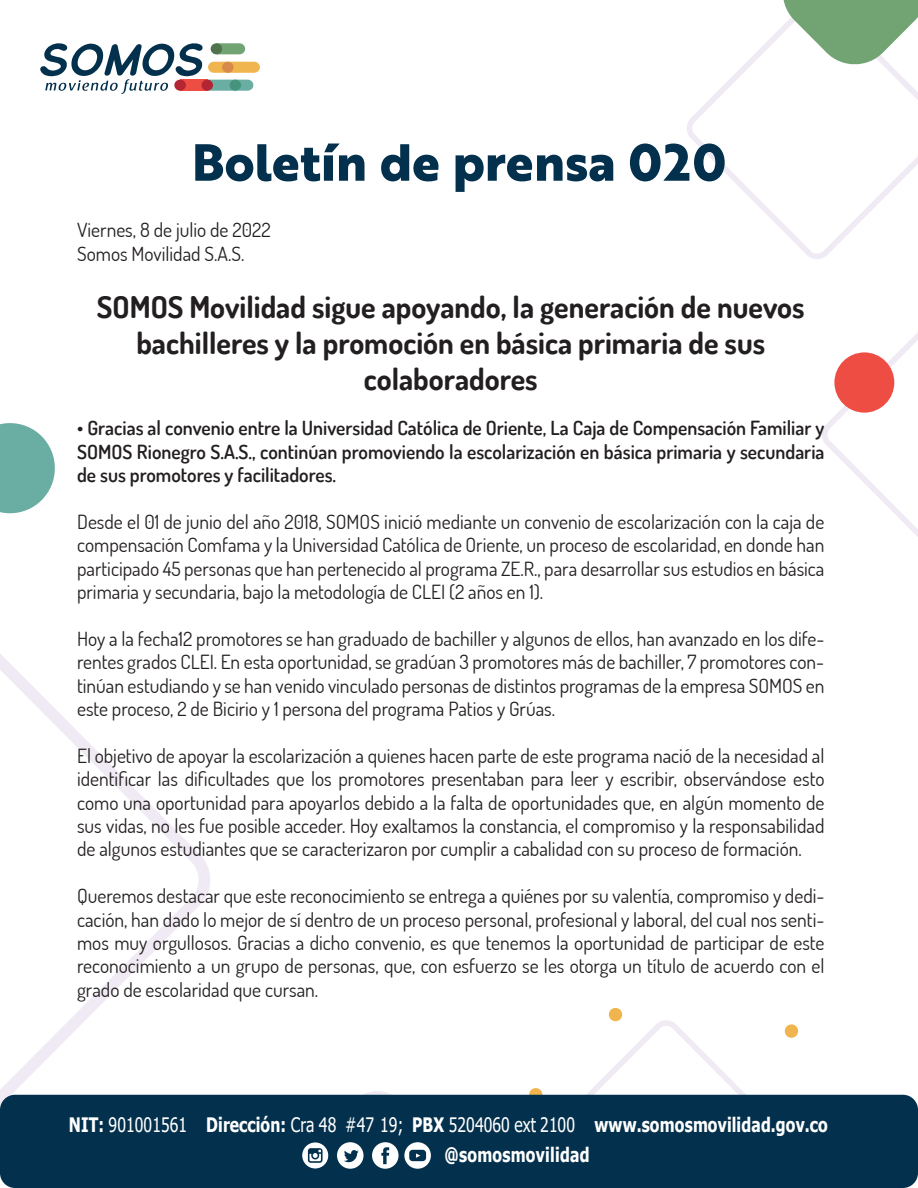
<style>
.page{position:relative;width:918px;height:1188px;background:#fff}
.page>*{position:absolute;margin:0;border:0;box-sizing:border-box;transform-origin:0 0}
.t1{font:700 50.7px "Brother 1816 Extra";color:#03304c}
.t2{font:700 30px/36px "Dosis";color:#231f20;text-align:center}
.t3{font:700 19.95px/30px "Tahoma";letter-spacing:.015em;color:#fff;scale:.78 1}
.t4{font:19.5px/23.4px "Dosis";color:#231f20;text-align:justify}
.t5{font:600 19.5px/23.4px "Dosis";color:#231f20;text-align:justify}
.s1{font-weight:400}
</style>
<div class="page">
<div style="left:208px;top:62px;width:52px;height:11px;background:#f0b54e;border-radius:6px"></div>
<svg style="left:40px;top:43px;width:213px;height:51px"></svg>
<svg style="left:0;top:654px;width:210px;height:534px"></svg>
<svg style="left:590px;top:1020px;width:207px;height:75px"></svg>
<svg style="left:822px;top:332px;width:96px;height:205px"></svg>
<svg style="left:687px;top:30px;width:231px;height:229px"></svg>
<svg style="left:109px;top:1091px;width:537px;height:4px"></svg>
<svg style="left:0;top:423px;width:55px;height:91px"></svg>
<svg style="left:528px;top:1088px;width:15px;height:7px"></svg>
<svg style="left:608px;top:1008px;width:15px;height:14px"></svg>
<svg style="left:784px;top:1024px;width:14px;height:14px"></svg>
<div style="left:834px;top:352px;width:60px;height:61px;background:#ee4d44;border-radius:50%"></div>
<svg style="left:779px;top:0;width:139px;height:68px"></svg>
<div style="left:0;top:1095px;width:918px;height:93px;background:#03304c;border-radius:15px"></div>
<svg style="left:337px;top:1142px;width:27px;height:27px"></svg>
<svg style="left:302px;top:1142px;width:26px;height:26px"></svg>
<svg style="left:372px;top:1142px;width:59px;height:27px"></svg>
<h1 class="t1" style="left:192px;top:124px;width:536px">Boletín de prensa 020</h1>
<p class="t4" style="left:77px;top:218px;width:195px">Viernes, 8 de julio de 2022<br>Somos Movilidad S.A.S.</p>
<h2 class="t2" style="left:97px;top:289px;width:709px">SOMOS Movilidad sigue apoyando, la generación de nuevos bachilleres y la promoción en básica primaria de sus colaboradores</h2>
<p class="t5" style="left:77px;top:416px;width:749px">• Gracias al convenio entre la Universidad Católica de Oriente, La Caja de Compensación Familiar y SOMOS Rionegro S.A.S., continúan promoviendo la escolarización en básica primaria y secundaria de sus promotores y facilitadores.</p>
<p class="t4" style="left:77px;top:509px;width:749px">Desde el 01 de junio del año 2018, SOMOS inició mediante un convenio de escolarización con la caja de compensación Comfama y la Universidad Católica de Oriente, un proceso de escolaridad, en donde han participado 45 personas que han pertenecido al programa ZE.R., para desarrollar sus estudios en básica primaria y secundaria, bajo la metodología de CLEI (2 años en 1).</p>
<p class="t4" style="left:77px;top:626px;width:749px">Hoy a la fecha12 promotores se han graduado de bachiller y algunos de ellos, han avanzado en los dife&shy;rentes grados CLEI. En esta oportunidad, se gradúan 3 promotores más de bachiller, 7 promotores con&shy;tinúan estudiando y se han venido vinculado personas de distintos programas de la empresa SOMOS en este proceso, 2 de Bicirio y 1 persona del programa Patios y Grúas.</p>
<p class="t4" style="left:77px;top:743px;width:749px">El objetivo de apoyar la escolarización a quienes hacen parte de este programa nació de la necesidad al identificar las dificultades que los promotores presentaban para leer y escribir, observándose esto como una oportunidad para apoyarlos debido a la falta de oportunidades que, en algún momento de sus vidas, no les fue posible acceder. Hoy exaltamos la constancia, el compromiso y la responsabilidad de algunos estudiantes que se caracterizaron por cumplir a cabalidad con su proceso de formación.</p>
<p class="t4" style="left:77px;top:884px;width:749px">Queremos destacar que este reconocimiento se entrega a quiénes por su valentía, compromiso y dedi&shy;cación, han dado lo mejor de sí dentro de un proceso personal, profesional y laboral, del cual nos senti&shy;mos muy orgullosos. Gracias a dicho convenio, es que tenemos la oportunidad de participar de este reconocimiento a un grupo de personas, que, con esfuerzo se les otorga un título de acuerdo con el grado de escolaridad que cursan.</p>
<p class="t3" style="left:445px;top:1111px;width:493px;text-indent:-376px">NIT: <span class="s1">901001561</span> Dirección: <span class="s1">Cra 48 #47 19;</span> PBX <span class="s1">5204060 ext 2100</span> www.somosmovilidad.gov.co @somosmovilidad</p>
</div>
